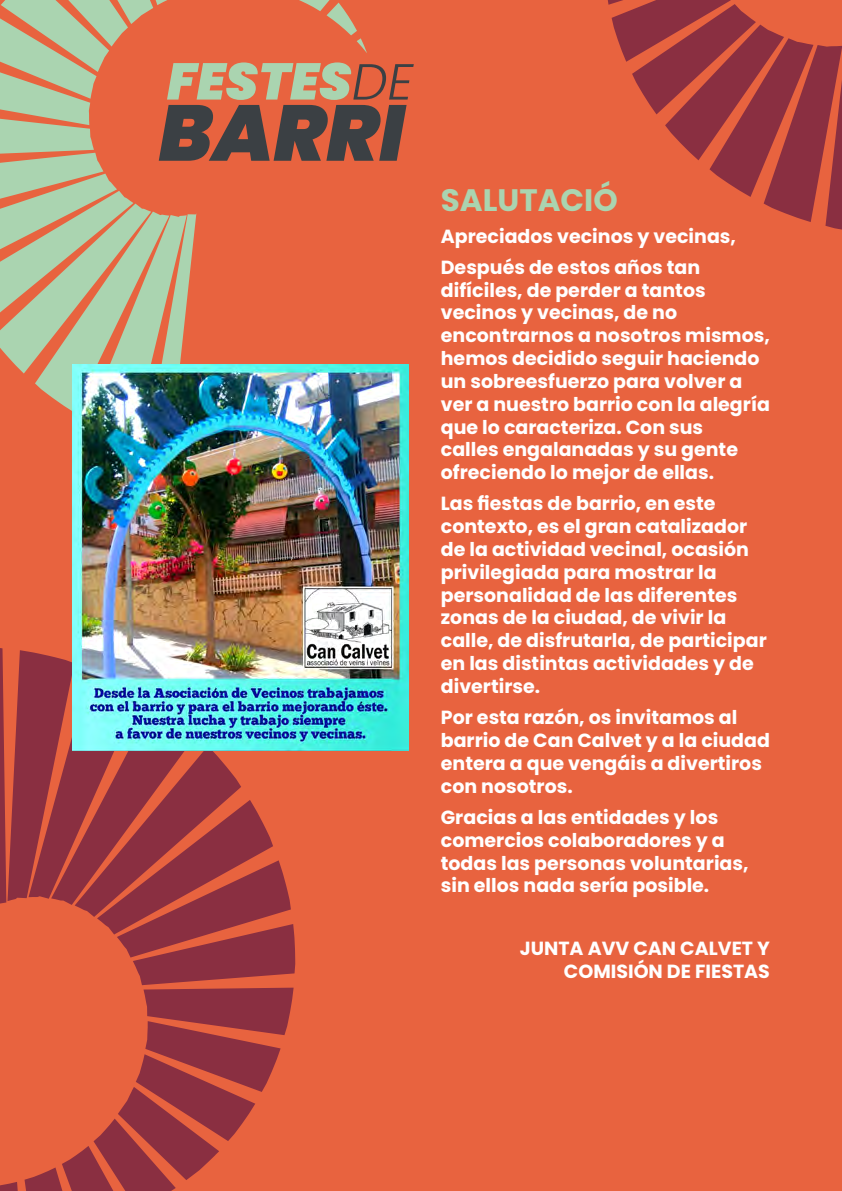
<style>
.page{position:relative;width:842px;height:1191px;background:#e8633f}
.page>*{position:absolute;margin:0;border:0;box-sizing:border-box;transform-origin:0 0}
.t1{font:italic 900 78.8px "Poppins";color:#3b4044}
.t2{font:italic 900 51.6px "Poppins";color:#aad4b0}
.t3{font:700 31px "Poppins";color:#aad4b0}
.t4{font:700 19px/22.8px "Poppins";color:#fff}
.s1{font-weight:300;font-size:50.6px;color:#3b4044}
</style>
<div class="page">
<svg style="left:299px;top:0;width:68px;height:53px"></svg>
<svg style="left:0;top:0;width:196px;height:411px"></svg>
<svg style="left:0;top:648px;width:295px;height:543px"></svg>
<svg style="left:607px;top:0;width:235px;height:230px"></svg>
<img style="left:72px;top:364px;width:337px;height:386px">
<h2 class="t2" style="left:167px;top:52px;width:247px">FESTES<span class="s1">DE</span></h2>
<h1 class="t1" style="left:159px;top:87px;width:247px">BARRI</h1>
<h3 class="t3" style="left:441px;top:182px;width:178px">SALUTACIÓ</h3>
<p class="t4" style="left:441px;top:220px;width:297px;line-height:31.4px">Apreciados vecinos y vecinas,<br>Después de estos años tan</p>
<p class="t4" style="left:441px;top:279px;width:331px">difíciles, de perder a tantos vecinos y vecinas, de no encontrarnos a nosotros mismos, hemos decidido seguir haciendo un sobreesfuerzo para volver a ver a nuestro barrio con la alegría que lo caracteriza. Con sus<br>calles engalanadas y su gente ofreciendo lo mejor de ellas.</p>
<p class="t4" style="left:441px;top:492px;width:327px">Las fiestas de barrio, en este contexto, es el gran catalizador de la actividad vecinal, ocasión privilegiada para mostrar la personalidad de las diferentes zonas de la ciudad, de vivir la calle, de disfrutarla, de participar en las distintas actividades y de divertirse.</p>
<p class="t4" style="left:441px;top:706px;width:331px">Por esta razón, os invitamos al barrio de Can Calvet y a la ciudad entera a que vengáis a divertiros con nosotros.</p>
<p class="t4" style="left:441px;top:806px;width:309px">Gracias a las entidades y los comercios colaboradores y a todas las personas voluntarias, sin ellos nada sería posible.</p>
<p class="t4" style="left:520px;top:937px;width:252px;text-align:right">JUNTA AVV CAN CALVET Y<br>COMISIÓN DE FIESTAS</p>
</div>
